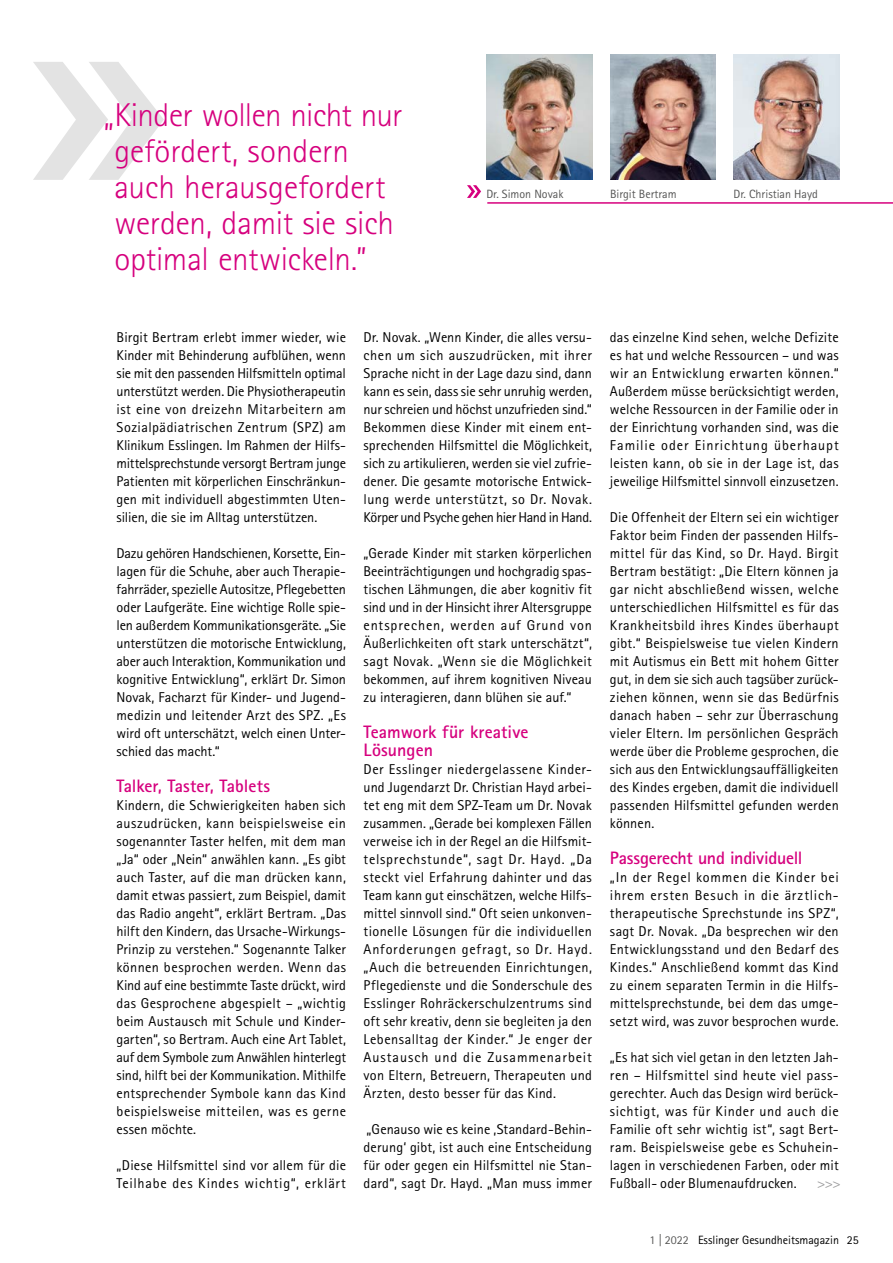
<style>
.page{position:relative;width:893px;height:1263px;background:#fff}
.page>*{position:absolute;margin:0;border:0;box-sizing:border-box;transform-origin:0 0}
.t1{font:300 33px/36px "Rotis Sans Serif Pro";letter-spacing:-.01em;color:#d6007e}
.t2{font:700 18px/18px "Rotis Sans Serif Pro";letter-spacing:-.005em;color:#d6007e}
.t3{font:14.25px/18px "Rotis Sans Serif Pro";letter-spacing:.01em;color:#000;text-align:justify}
.t4{font:14.25px/18px "Rotis Sans Serif Pro";letter-spacing:.04em;color:#000}
.t5{font:14.25px "Rotis Sans Serif Pro";color:#9c9c9d}
.t6{font:12px "Rotis Sans Serif Pro";color:#565655}
.t7{font:12px "Rotis Sans Serif Pro";color:#000}
.s1{color:#565655}
</style>
<div class="page">
<svg style="left:467px;top:185px;width:14px;height:13px"></svg>
<hr style="left:487px;top:202px;width:406px;height:2px;background:#d6007e">
<img style="left:610px;top:54px;width:106px;height:126px">
<img style="left:486px;top:54px;width:106px;height:126px">
<img style="left:733px;top:54px;width:106px;height:126px">
<svg style="left:33px;top:62px;width:131px;height:118px"></svg>
<h1 class="t1" style="left:114px;top:97px;width:290px;text-indent:-11px">„Kinder wollen nicht nur gefördert, sondern auch herausgefordert werden, damit sie sich optimal entwickeln.”</h1>
<p class="t6" style="left:486px;top:187px;width:79px">Dr. Simon Novak</p>
<p class="t6" style="left:610px;top:187px;width:68px">Birgit Bertram</p>
<p class="t6" style="left:734px;top:187px;width:86px">Dr. Christian Hayd</p>
<p class="t3" style="left:117px;top:328px;width:231px">Birgit Bertram erlebt immer wieder, wie Kinder mit Behinderung aufblühen, wenn sie mit den passenden Hilfsmitteln optimal unterstützt werden. Die Physiotherapeutin ist eine von dreizehn Mitarbeitern am Sozialpädiatrischen Zentrum (SPZ) am Klinikum Esslingen. Im Rahmen der Hilfs&shy;mittelsprechstunde versorgt Bertram junge Patienten mit körperlichen Einschränkun&shy;gen mit individuell abgestimmten Uten&shy;silien, die sie im Alltag unterstützen.</p>
<p class="t3" style="left:117px;top:544px;width:231px">Dazu gehören Handschienen, Korsette, Ein&shy;lagen für die Schuhe, aber auch Therapie&shy;fahrräder, spezielle Autositze, Pflegebetten oder Laufgeräte. Eine wichtige Rolle spie&shy;len außerdem Kommunikationsgeräte. „Sie unterstützen die motorische Entwicklung, aber auch Interaktion, Kommunikation und kognitive Entwicklung“, erklärt Dr. Simon Novak, Facharzt für Kinder- und Jugend&shy;medizin und leitender Arzt des SPZ. „Es wird oft unterschätzt, welch einen Unter&shy;schied das macht.“</p>
<p class="t2" style="left:117px;top:777px;width:155px">Talker, Taster, Tablets</p>
<p class="t3" style="left:117px;top:796px;width:231px">Kindern, die Schwierigkeiten haben sich auszudrücken, kann beispielsweise ein sogenannter Taster helfen, mit dem man „Ja“ oder „Nein“ anwählen kann. „Es gibt auch Taster, auf die man drücken kann, damit etwas passiert, zum Beispiel, damit das Radio angeht“, erklärt Bertram. „Das hilft den Kindern, das Ursache-Wirkungs-Prinzip zu verstehen.“ Sogenannte Talker können besprochen werden. Wenn das Kind auf eine bestimmte Taste drückt, wird das Gesprochene abgespielt – „wichtig beim Austausch mit Schule und Kinder&shy;garten“, so Bertram. Auch eine Art Tablet, auf dem Symbole zum Anwählen hinterlegt sind, hilft bei der Kommunikation. Mithilfe entsprechender Symbole kann das Kind beispielsweise mitteilen, was es gerne essen möchte.</p>
<p class="t4" style="left:117px;top:1156px;width:231px">„Diese Hilfsmittel sind vor allem für die<br>Teilhabe des Kindes wichtig“, erklärt</p>
<p class="t3" style="left:364px;top:328px;width:230px">Dr. Novak. „Wenn Kinder, die alles versu&shy;chen um sich auszudrücken, mit ihrer Sprache nicht in der Lage dazu sind, dann kann es sein, dass sie sehr unruhig werden, nur schreien und höchst unzufrieden sind.“ Bekommen diese Kinder mit einem ent&shy;sprechenden Hilfsmittel die Möglichkeit, sich zu artikulieren, werden sie viel zufrie&shy;dener. Die gesamte motorische Entwick&shy;lung werde unterstützt, so Dr. Novak.<br>Körper und Psyche gehen hier Hand in Hand.</p>
<p class="t3" style="left:364px;top:544px;width:230px">„Gerade Kinder mit starken körperlichen Beeinträchtigungen und hochgradig spas&shy;tischen Lähmungen, die aber kognitiv fit sind und in der Hinsicht ihrer Altersgruppe entsprechen, werden auf Grund von Äußerlichkeiten oft stark unterschätzt“, sagt Novak. „Wenn sie die Möglichkeit bekommen, auf ihrem kognitiven Niveau zu interagieren, dann blühen sie auf.“</p>
<p class="t2" style="left:364px;top:723px;width:166px">Teamwork für kreative<br>Lösungen</p>
<p class="t3" style="left:364px;top:760px;width:230px">Der Esslinger niedergelassene Kinder&shy;und Jugendarzt Dr. Christian Hayd arbei&shy;tet eng mit dem SPZ-Team um Dr. Novak zusammen. „Gerade bei komplexen Fällen verweise ich in der Regel an die Hilfsmit&shy;telsprechstunde“, sagt Dr. Hayd. „Da steckt viel Erfahrung dahinter und das Team kann gut einschätzen, welche Hilfs&shy;mittel sinnvoll sind.“ Oft seien unkonven&shy;tionelle Lösungen für die individuellen Anforderungen gefragt, so Dr. Hayd. „Auch die betreuenden Einrichtungen, Pflegedienste und die Sonderschule des Esslinger Rohräckerschulzentrums sind oft sehr kreativ, denn sie begleiten ja den Lebensalltag der Kinder.“ Je enger der Austausch und die Zusammenarbeit von Eltern, Betreuern, Therapeuten und Ärzten, desto besser für das Kind.</p>
<p class="t3" style="left:364px;top:1120px;width:230px">„Genauso wie es keine ‚Standard-Behin&shy;derung‘ gibt, ist auch eine Entscheidung für oder gegen ein Hilfsmittel nie Stan&shy;dard“, sagt Dr. Hayd. „Man muss immer</p>
<p class="t3" style="left:610px;top:328px;width:230px">das einzelne Kind sehen, welche Defizite es hat und welche Ressourcen – und was wir an Entwicklung erwarten können.“ Außerdem müsse berücksichtigt werden, welche Ressourcen in der Familie oder in der Einrichtung vorhanden sind, was die Familie oder Einrichtung überhaupt leisten kann, ob sie in der Lage ist, das jeweilige Hilfsmittel sinnvoll einzusetzen.</p>
<p class="t3" style="left:610px;top:508px;width:230px">Die Offenheit der Eltern sei ein wichtiger Faktor beim Finden der passenden Hilfs&shy;mittel für das Kind, so Dr. Hayd. Birgit Bertram bestätigt: „Die Eltern können ja gar nicht abschließend wissen, welche unterschiedlichen Hilfsmittel es für das Krankheitsbild ihres Kindes überhaupt gibt.“ Beispielsweise tue vielen Kindern mit Autismus ein Bett mit hohem Gitter gut, in dem sie sich auch tagsüber zurück&shy;ziehen können, wenn sie das Bedürfnis danach haben – sehr zur Überraschung vieler Eltern. Im persönlichen Gespräch werde über die Probleme gesprochen, die sich aus den Entwicklungsauffälligkeiten des Kindes ergeben, damit die individuell passenden Hilfsmittel gefunden werden können.</p>
<p class="t2" style="left:610px;top:849px;width:194px">Passgerecht und individuell</p>
<p class="t3" style="left:610px;top:868px;width:230px">„In der Regel kommen die Kinder bei ihrem ersten Besuch in die ärztlich&shy;therapeutische Sprechstunde ins SPZ“, sagt Dr. Novak. „Da besprechen wir den Entwicklungsstand und den Bedarf des Kindes.“ Anschließend kommt das Kind zu einem separaten Termin in die Hilfs&shy;mittelsprechstunde, bei dem das umge&shy;setzt wird, was zuvor besprochen wurde.</p>
<p class="t3" style="left:610px;top:1048px;width:230px">„Es hat sich viel getan in den letzten Jah&shy;ren – Hilfsmittel sind heute viel pass&shy;gerechter. Auch das Design wird berück&shy;sichtigt, was für Kinder und auch die Familie oft sehr wichtig ist“, sagt Bert&shy;ram. Beispielsweise gebe es Schuhein&shy;lagen in verschiedenen Farben, oder mit Fußball- oder Blumenaufdrucken.</p>
<p class="t5" style="left:817px;top:1175px;width:25px">&gt;&gt;&gt;</p>
<p class="t7" style="left:650px;top:1232px;width:211px"><span class="s1">1 | 2022</span> Esslinger Gesundheitsmagazin 25</p>
</div>
